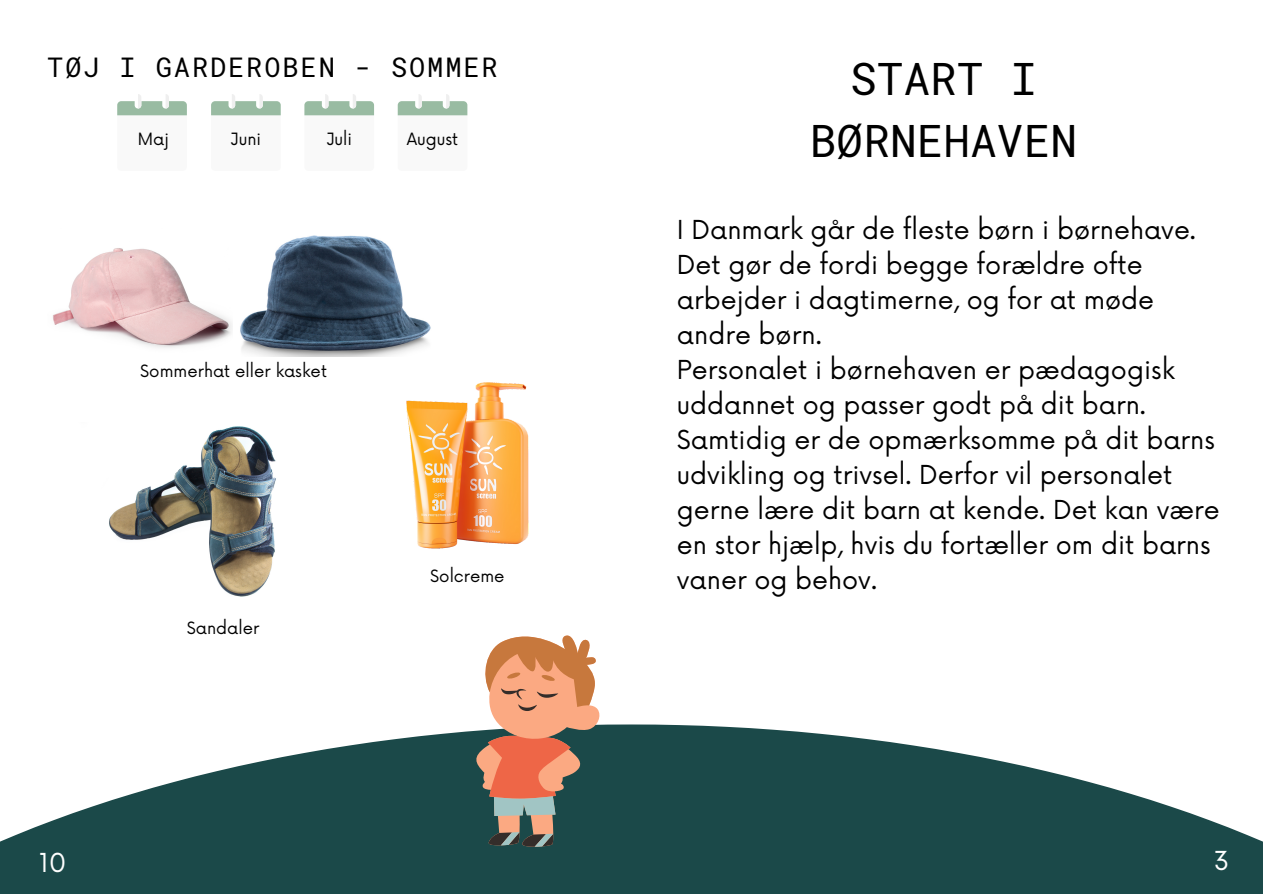
<style>
.page{position:relative;width:1263px;height:894px;background:#fff}
.page>*{position:absolute;margin:0;border:0;box-sizing:border-box;transform-origin:0 0}
.t1{font:44.55px/62.1px "Roboto Mono";color:#000;text-align:center}
.t2{font:27px "Roboto Mono";letter-spacing:.07em;color:#000}
.t3{font:25.5px/35px "Now";color:#000}
.t4{font:25.5px "Now";color:#fff}
.t5{font:16.5px "Now";color:#000}
</style>
<div class="page">
<svg style="left:0;top:724px;width:1263px;height:169px;fill:#1b4949"></svg>
<svg style="left:117px;top:94px;width:70px;height:22px"></svg>
<svg style="left:211px;top:94px;width:70px;height:22px"></svg>
<svg style="left:304px;top:94px;width:70px;height:22px"></svg>
<svg style="left:398px;top:94px;width:69px;height:22px"></svg>
<img style="left:53px;top:248px;width:179px;height:100px">
<img style="left:240px;top:235px;width:191px;height:122px">
<img style="left:109px;top:426px;width:167px;height:170px">
<img style="left:406px;top:382px;width:123px;height:167px">
<svg style="left:473px;top:635px;width:129px;height:211px;background:#af8871"></svg>
<p class="t2" style="left:47px;top:49px;width:452px">TØJ I GARDEROBEN - SOMMER</p>
<p class="t5" style="left:138px;top:130px;width:33px">Maj</p>
<p class="t5" style="left:231px;top:130px;width:32px">Juni</p>
<p class="t5" style="left:326px;top:130px;width:27px">Juli</p>
<p class="t5" style="left:407px;top:130px;width:53px">August</p>
<p class="t5" style="left:140px;top:362px;width:188px">Sommerhat eller kasket</p>
<p class="t4" style="left:39px;top:848px;width:29px">10</p>
<p class="t5" style="left:187px;top:619px;width:74px">Sandaler</p>
<p class="t5" style="left:430px;top:566px;width:76px">Solcreme</p>
<p class="t1" style="left:810px;top:46px;width:269px">START I<br>BØRNEHAVEN</p>
<p class="t3" style="left:677px;top:214px;width:544px">I Danmark går de fleste børn i børnehave.<br>Det gør de fordi begge forældre ofte arbejder i dagtimerne, og for at møde andre børn.<br>Personalet i børnehaven er pædagogisk uddannet og passer godt på dit barn.<br>Samtidig er de opmærksomme på dit barns udvikling og trivsel. Derfor vil personalet gerne lære dit barn at kende. Det kan være en stor hjælp, hvis du fortæller om dit barns vaner og behov.</p>
<p class="t4" style="left:1214px;top:846px;width:17px">3</p>
</div>
